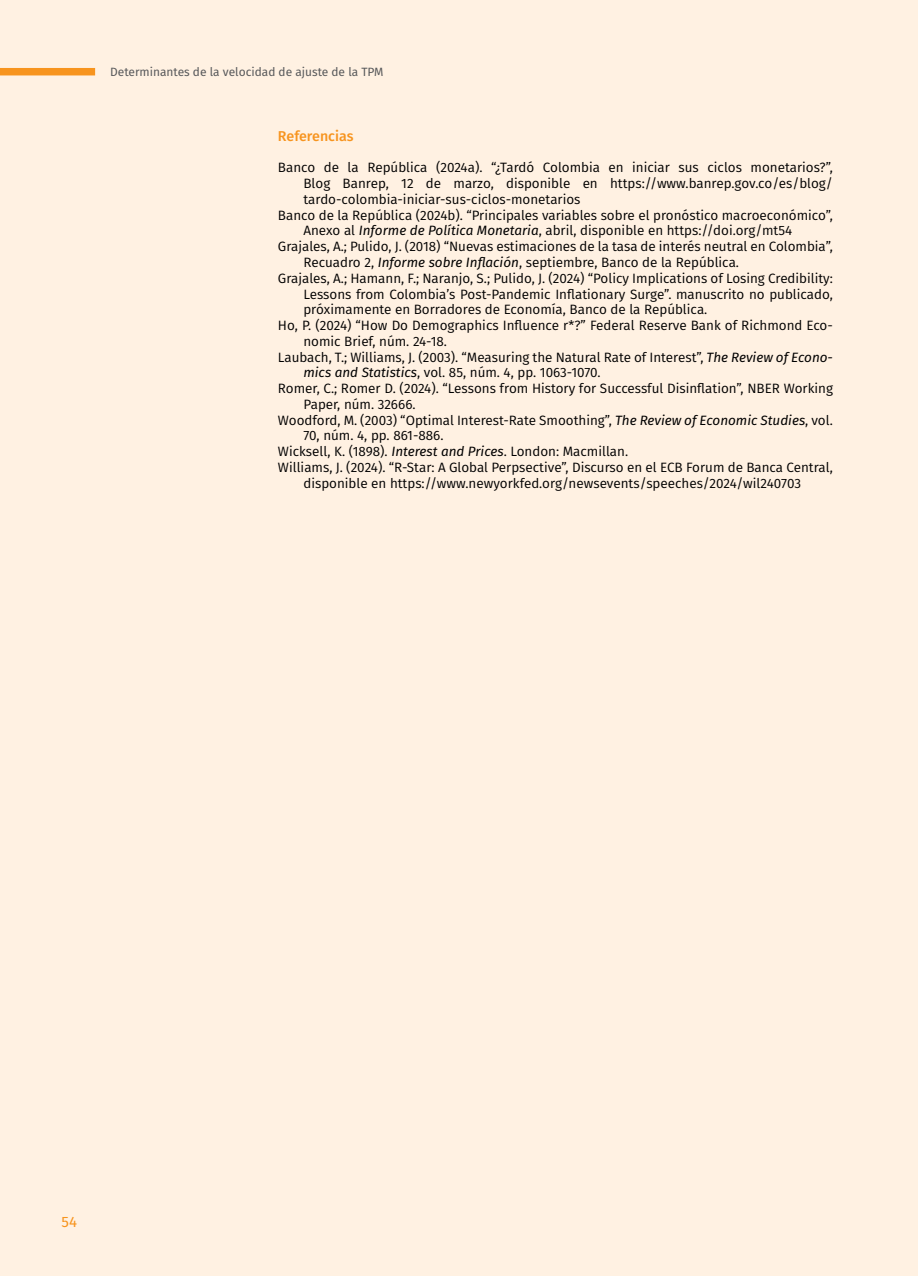
<style>
.page{position:relative;width:918px;height:1276px;background:#fff1e2}
.page>*{position:absolute;margin:0;border:0;box-sizing:border-box;transform-origin:0 0}
.t1{font:15px "Fira Sans";color:#f7941e}
.t2{font:500 14.25px "Fira Sans";color:#f7941e}
.t3{font:13.5px "Fira Sans";color:#000}
.t4{font:12px "Fira Sans";color:#58595b}
.s1{font-style:italic}
</style>
<div class="page">
<div style="left:0;top:68px;width:95px;height:7px;background:#f7941e"></div>
<p class="t4" style="left:110px;top:63px;width:275px">Determinantes de la velocidad de ajuste de la TPM</p>
<p class="t2" style="left:278px;top:124px;width:77px">Referencias</p>
<p class="t3" style="left:278px;top:158px;width:557px">Banco de la República (2024a). “¿Tardó Colombia en iniciar sus ciclos monetarios?”,</p>
<p class="t3" style="left:303px;top:173px;width:531px">Blog Banrep, 12 de marzo, disponible en https://www.banrep.gov.co/es/blog/</p>
<p class="t3" style="left:303px;top:189px;width:279px">tardo-colombia-iniciar-sus-ciclos-monetarios</p>
<p class="t3" style="left:278px;top:205px;width:557px">Banco de la República (2024b). “Principales variables sobre el pronóstico macroeconómico”,</p>
<p class="t3" style="left:303px;top:221px;width:490px">Anexo al <span class="s1">Informe de Política Monetaria</span>, abril, disponible en https://doi.org/mt54</p>
<p class="t3" style="left:278px;top:236px;width:556px">Grajales, A.; Pulido, J. (2018) “Nuevas estimaciones de la tasa de interés neutral en Colombia”,</p>
<p class="t3" style="left:303px;top:252px;width:437px">Recuadro 2, <span class="s1">Informe sobre Infación</span>, septiembre, Banco de la República.</p>
<p class="t3" style="left:278px;top:268px;width:557px">Grajales, A.; Hamann, F.; Naranjo, S.; Pulido, J. (2024) “Policy Implications of Losing Credibility:</p>
<p class="t3" style="left:303px;top:284px;width:531px">Lessons from Colombia’s Post-Pandemic Infationary Surge”. manuscrito no publicado,</p>
<p class="t3" style="left:303px;top:299px;width:405px">próximamente en Borradores de Economía, Banco de la República.</p>
<p class="t3" style="left:278px;top:315px;width:556px">Ho, P. (2024) “How Do Demographics Infuence r*?” Federal Reserve Bank of Richmond Eco-</p>
<p class="t3" style="left:303px;top:331px;width:145px">nomic Brief, núm. 24-18.</p>
<p class="t3" style="left:278px;top:347px;width:557px">Laubach, T.; Williams, J. (2003). “Measuring the Natural Rate of Interest”, <span class="s1">The Review ofEcono-</span></p>
<p class="t3" style="left:303px;top:362px;width:299px"><span class="s1">mics and Statistics</span>, vol. 85, núm. 4, pp. 1063-1070.</p>
<p class="t3" style="left:278px;top:378px;width:557px">Romer, C.; Romer D. (2024). “Lessons from History for Successful Disinfation”, NBER Working</p>
<p class="t3" style="left:303px;top:394px;width:114px">Paper, núm. 32666.</p>
<p class="t3" style="left:278px;top:410px;width:556px">Woodford, M. (2003) “Optimal Interest-Rate Smoothing”, <span class="s1">The Review ofEconomic Studies</span>, vol.</p>
<p class="t3" style="left:303px;top:425px;width:142px">70, núm. 4, pp. 861-886.</p>
<p class="t3" style="left:278px;top:441px;width:352px">Wicksell, K. (1898). <span class="s1">Interest and Prices</span>. London: Macmillan.</p>
<p class="t3" style="left:278px;top:457px;width:557px">Williams, J. (2024). “R-Star: A Global Perpsective”, Discurso en el ECB Forum de Banca Central,</p>
<p class="t3" style="left:303px;top:473px;width:499px">disponible en https://www.newyorkfed.org/newsevents/speeches/2024/wil240703</p>
<p class="t1" style="left:62px;top:1210px;width:17px">54</p>
</div>
